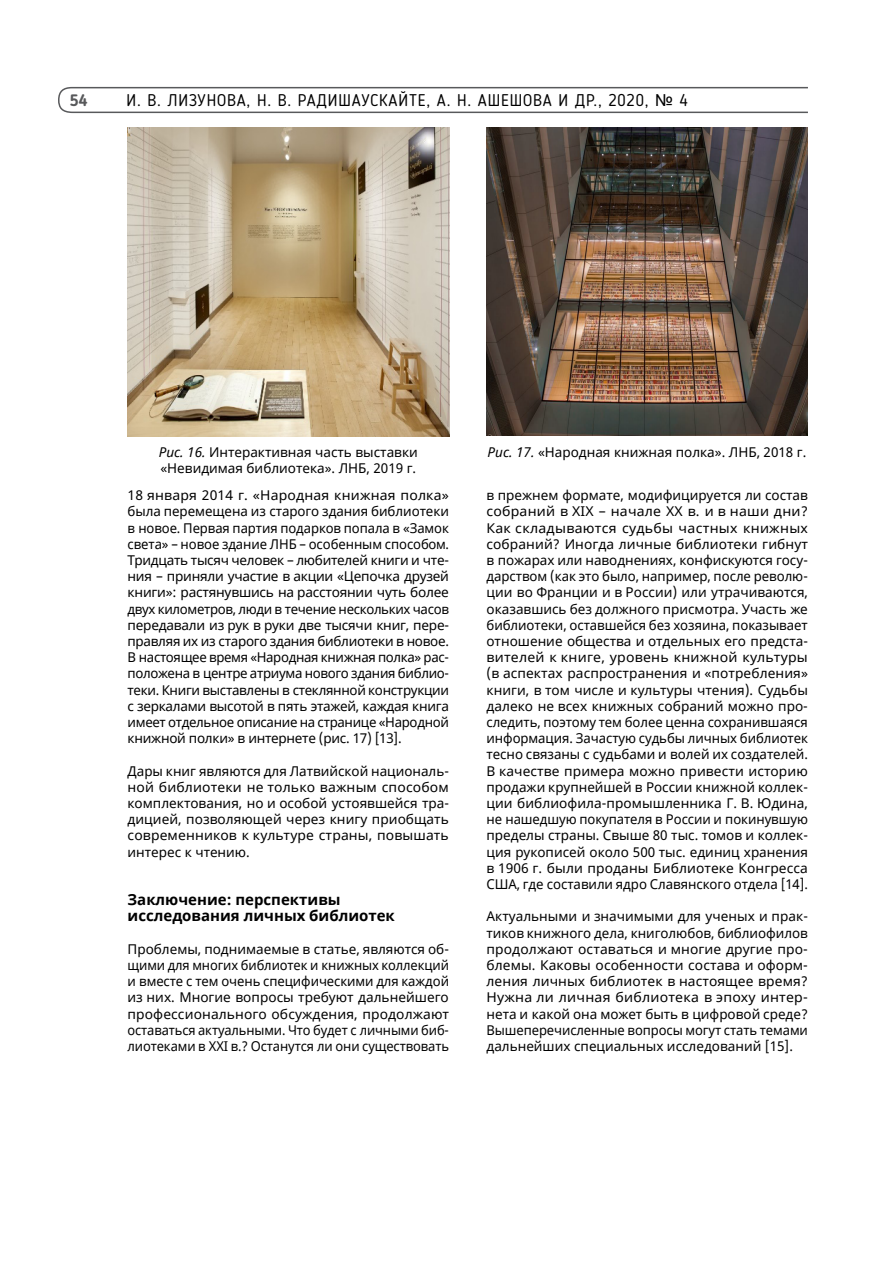
<style>
.page{position:relative;width:893px;height:1263px;background:#fff}
.page>*{position:absolute;margin:0;border:0;box-sizing:border-box;transform-origin:0 0}
.t1{font:16.5px "Blogger Sans";letter-spacing:.05em;color:#000}
.t2{font:700 16.5px "Blogger Sans";color:#58595b}
.t3{font:700 15px/16.2px "Noto Sans";color:#000}
.t4{font:13.5px/16.2px "Noto Sans";color:#000;text-align:justify}
.s1{font-family:"Arial"}
.s2{font-style:italic}
</style>
<div class="page">
<svg style="left:58px;top:86px;width:750px;height:28px"></svg>
<img style="left:128px;top:128px;width:321px;height:308px">
<img style="left:486px;top:128px;width:322px;height:307px">
<p class="t2" style="left:70px;top:90px;width:19px">54</p>
<p class="t1" style="left:126px;top:90px;width:563px">И. В. ЛИЗУНОВА, Н. В. РАДИШАУСКАЙТЕ, А. Н. АШЕШОВА И ДР., 2020, <span class="s1">№</span> 4</p>
<p class="t4" style="left:159px;top:444px;width:261px"><span class="s2">Рис. 16.</span> Интерактивная часть выставки «Невидимая библиотека». ЛНБ, 2019 г.</p>
<p class="t4" style="left:488px;top:445px;width:320px"><span class="s2">Рис. 17.</span> «Народная книжная полка». ЛНБ, 2018 г.</p>
<p class="t4" style="left:128px;top:488px;width:323px">18 января 2014 г. «Народная книжная полка» была перемещена из старого здания библиотеки в новое. Первая партия подарков попала в «Замок света» – новое здание ЛНБ – особенным способом.<br>Тридцать тысяч человек – любителей книги и чте&shy;ния – приняли участие в акции «Цепочка друзей книги»: растянувшись на расстоянии чуть более двух километров, люди в течение нескольких часов передавали из рук в руки две тысячи книг, пере&shy;правляя их из старого здания библиотеки в новое.<br>В настоящее время «Народная книжная полка» рас&shy;положена в центре атриума нового здания библио&shy;теки. Книги выставлены в стеклянной конструкции с зеркалами высотой в пять этажей, каждая книга имеет отдельное описание на странице «Народной книжной полки» в интернете (рис. 17) [13].</p>
<p class="t4" style="left:128px;top:763px;width:323px">Дары книг являются для Латвийской националь&shy;ной библиотеки не только важным способом комплектования, но и особой устоявшейся тра&shy;дицией, позволяющей через книгу приобщать современников к культуре страны, повышать интерес к чтению.</p>
<p class="t3" style="left:128px;top:892px;width:269px">Заключение: перспективы исследования личных библиотек</p>
<p class="t4" style="left:128px;top:941px;width:323px">Проблемы, поднимаемые в статье, являются об&shy;щими для многих библиотек и книжных коллекций и вместе с тем очень специфическими для каждой из них. Многие вопросы требуют дальнейшего профессионального обсуждения, продолжают оставаться актуальными. Что будет с личными биб&shy;лиотеками в XXI в.? Останутся ли они существовать</p>
<p class="t4" style="left:486px;top:488px;width:323px">в прежнем формате, модифицируется ли состав собраний в XIX – начале XX в. и в наши дни?<br>Как складываются судьбы частных книжных собраний? Иногда личные библиотеки гибнут в пожарах или наводнениях, конфискуются госу&shy;дарством (как это было, например, после револю&shy;ции во Франции и в России) или утрачиваются, оказавшись без должного присмотра. Участь же библиотеки, оставшейся без хозяина, показывает отношение общества и отдельных его предста&shy;вителей к книге, уровень книжной культуры (в аспектах распространения и «потребления» книги, в том числе и культуры чтения). Судьбы далеко не всех книжных собраний можно про&shy;следить, поэтому тем более ценна сохранившаяся информация. Зачастую судьбы личных библиотек тесно связаны с судьбами и волей их создателей.<br>В качестве примера можно привести историю продажи крупнейшей в России книжной коллек&shy;ции библиофила-промышленника Г. В. Юдина, не нашедшую покупателя в России и покинувшую пределы страны. Свыше 80 тыс. томов и коллек&shy;ция рукописей около 500 тыс. единиц хранения в 1906 г. были проданы Библиотеке Конгресса США, где составили ядро Славянского отдела [14].</p>
<p class="t4" style="left:486px;top:909px;width:323px">Актуальными и значимыми для ученых и прак&shy;тиков книжного дела, книголюбов, библиофилов продолжают оставаться и многие другие про&shy;блемы. Каковы особенности состава и оформ&shy;ления личных библиотек в настоящее время?<br>Нужна ли личная библиотека в эпоху интер&shy;нета и какой она может быть в цифровой среде?<br>Вышеперечисленные вопросы могут стать темами дальнейших специальных исследований [15].</p>
</div>
